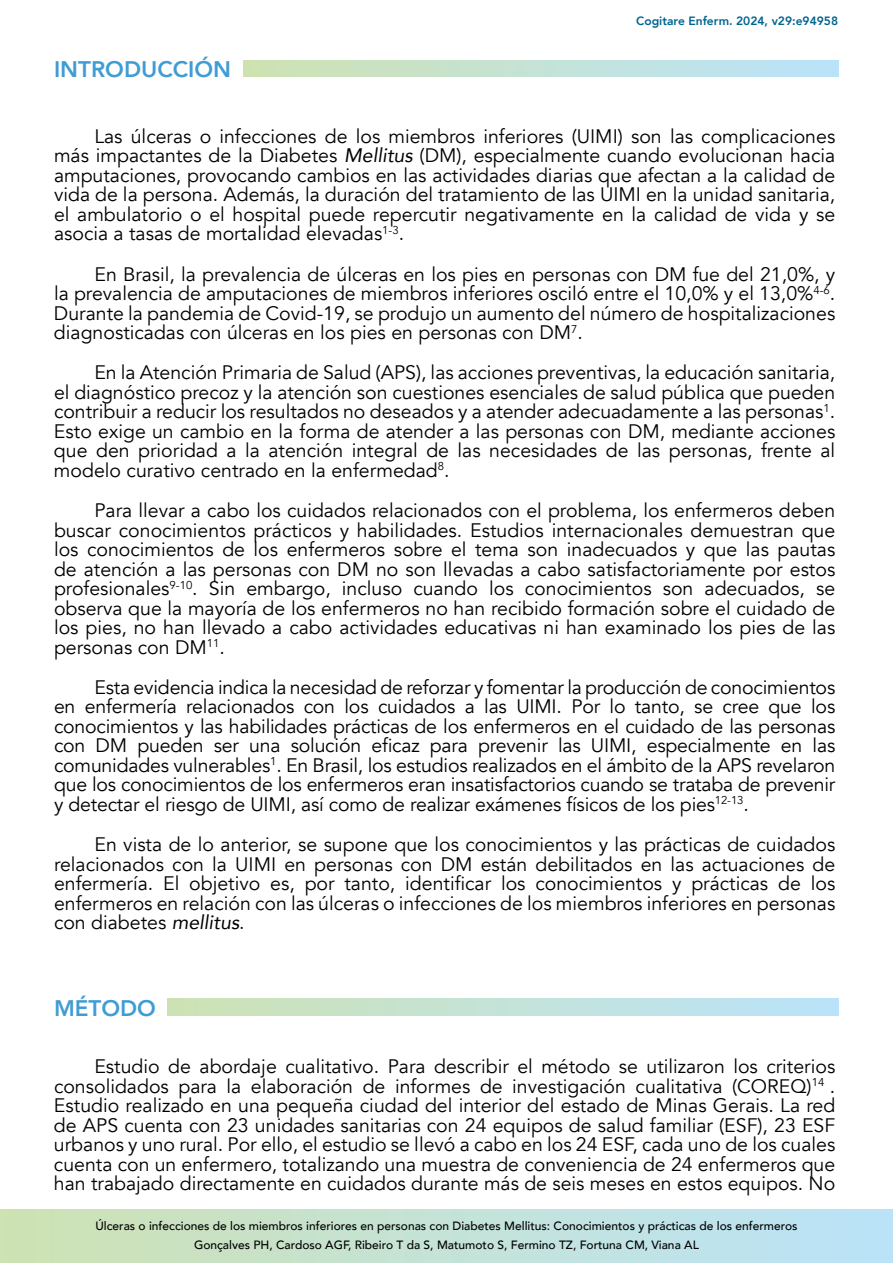
<style>
.page{position:relative;width:893px;height:1263px;background:#fff}
.page>*{position:absolute;margin:0;border:0;box-sizing:border-box;transform-origin:0 0}
.t1{font:800 22.5px "Avenir";color:#409cd4}
.t2{font:19.5px/19.5px "Avenir";color:#000;text-align:justify}
.t3{font:500 12px/18.6px "Avenir";color:#000;text-align:center}
.t4{font:800 12px "Avenir";color:#00658f}
.s1{font-style:italic}
</style>
<div class="page">
<svg style="left:0;top:1209px;width:893px;height:54px"></svg>
<div style="left:243px;top:60px;width:596px;height:17px;background:linear-gradient(to right,#cee2b2,#bae3fb)"></div>
<div style="left:167px;top:999px;width:672px;height:16px;background:linear-gradient(to right,#cee2b4,#bae3fb)"></div>
<p class="t1" style="left:54px;top:51px;width:179px">INTRODUCCIÓN</p>
<p class="t4" style="left:636px;top:12px;width:203px">Cogitare Enferm. 2024, v29:e94958</p>
<p class="t2" style="left:54px;top:127px;width:783px;text-indent:40px">Las úlceras o infecciones de los miembros inferiores (UIMI) son las complicaciones más impactantes de la Diabetes <span class="s1">Mellitus</span> (DM), especialmente cuando evolucionan hacia amputaciones, provocando cambios en las actividades diarias que afectan a la calidad de vida de la persona. Además, la duración del tratamiento de las UIMI en la unidad sanitaria, el ambulatorio o el hospital puede repercutir negativamente en la calidad de vida y se asocia a tasas de mortalidad elevadas<sup>1-3</sup>.</p>
<p class="t2" style="left:54px;top:264px;width:783px;text-indent:40px">En Brasil, la prevalencia de úlceras en los pies en personas con DM fue del 21,0%, y la prevalencia de amputaciones de miembros inferiores osciló entre el 10,0% y el 13,0%<sup>4-6</sup>.<br>Durante la pandemia de Covid-19, se produjo un aumento del número de hospitalizaciones diagnosticadas con úlceras en los pies en personas con DM<sup>7</sup>.</p>
<p class="t2" style="left:54px;top:363px;width:783px;text-indent:40px">En la Atención Primaria de Salud (APS), las acciones preventivas, la educación sanitaria, el diagnóstico precoz y la atención son cuestiones esenciales de salud pública que pueden contribuir a reducir los resultados no deseados y a atender adecuadamente a las personas<sup>1</sup>.<br>Esto exige un cambio en la forma de atender a las personas con DM, mediante acciones que den prioridad a la atención integral de las necesidades de las personas, frente al modelo curativo centrado en la enfermedad<sup>8</sup>.</p>
<p class="t2" style="left:54px;top:501px;width:783px;text-indent:40px">Para llevar a cabo los cuidados relacionados con el problema, los enfermeros deben buscar conocimientos prácticos y habilidades. Estudios internacionales demuestran que los conocimientos de los enfermeros sobre el tema son inadecuados y que las pautas de atención a las personas con DM no son llevadas a cabo satisfactoriamente por estos profesionales<sup>9-10</sup>. Sin embargo, incluso cuando los conocimientos son adecuados, se observa que la mayoría de los enfermeros no han recibido formación sobre el cuidado de los pies, no han llevado a cabo actividades educativas ni han examinado los pies de las personas con DM<sup>11</sup>.</p>
<p class="t2" style="left:54px;top:678px;width:783px;text-indent:40px">Esta evidencia indica la necesidad de reforzar y fomentar la producción de conocimientos en enfermería relacionados con los cuidados a las UIMI. Por lo tanto, se cree que los conocimientos y las habilidades prácticas de los enfermeros en el cuidado de las personas con DM pueden ser una solución eficaz para prevenir las UIMI, especialmente en las comunidades vulnerables<sup>1</sup>. En Brasil, los estudios realizados en el ámbito de la APS revelaron que los conocimientos de los enfermeros eran insatisfactorios cuando se trataba de prevenir y detectar el riesgo de UIMI, así como de realizar exámenes físicos de los pies<sup>12-13</sup>.</p>
<p class="t2" style="left:54px;top:835px;width:783px;text-indent:40px">En vista de lo anterior, se supone que los conocimientos y las prácticas de cuidados relacionados con la UIMI en personas con DM están debilitados en las actuaciones de enfermería. El objetivo es, por tanto, identificar los conocimientos y prácticas de los enfermeros en relación con las úlceras o infecciones de los miembros inferiores en personas con diabetes <span class="s1">mellitus</span>.</p>
<p class="t1" style="left:54px;top:990px;width:104px">MÉTODO</p>
<p class="t2" style="left:54px;top:1057px;width:783px;text-indent:40px">Estudio de abordaje cualitativo. Para describir el método se utilizaron los criterios consolidados para la elaboración de informes de investigación cualitativa (COREQ)<sup>14</sup> .<br>Estudio realizado en una pequeña ciudad del interior del estado de Minas Gerais. La red de APS cuenta con 23 unidades sanitarias con 24 equipos de salud familiar (ESF), 23 ESF urbanos y uno rural. Por ello, el estudio se llevó a cabo en los 24 ESF, cada uno de los cuales cuenta con un enfermero, totalizando una muestra de conveniencia de 24 enfermeros que han trabajado directamente en cuidados durante más de seis meses en estos equipos. No</p>
<p class="t3" style="left:95px;top:1216px;width:703px">Úlceras o infecciones de los miembros inferiores en personas con Diabetes Mellitus: Conocimientos y prácticas de los enfermeros<br>Gonçalves PH, Cardoso AGF, Ribeiro T da S, Matumoto S, Fermino TZ, Fortuna CM, Viana AL</p>
</div>
